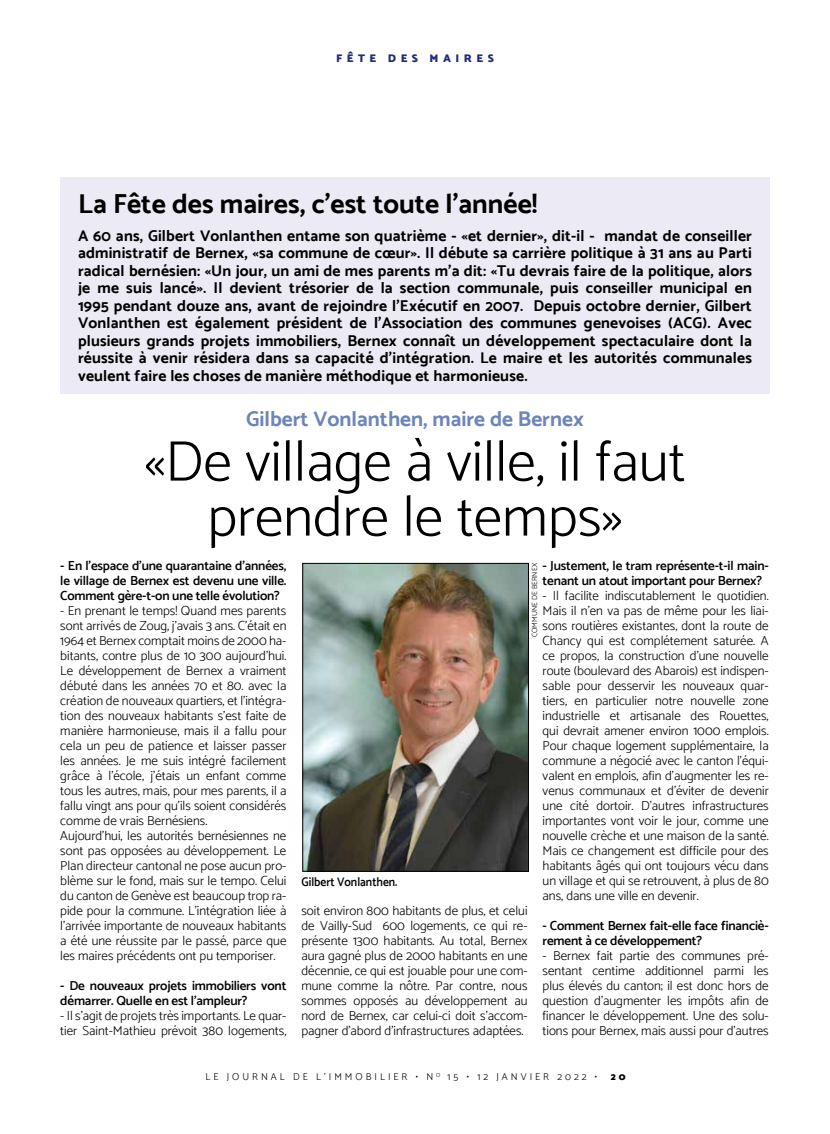
<style>
.page{position:relative;width:830px;height:1134px;background:#fff}
.page>*{position:absolute;margin:0;border:0;box-sizing:border-box;transform-origin:0 0}
.t1{font:300 57.5px/55px "Catamaran";color:#000;text-align:center}
.t2{font:700 27.5px "Catamaran";color:#000}
.t3{font:700 21.25px "Catamaran";color:#6c85ba}
.t4{font:700 15.62px/17.5px "Catamaran";letter-spacing:.01em;color:#000;text-align:justify}
.t5{font:300 13.12px/15px "Catamaran";color:#000;text-align:justify}
.t6{font:600 13.12px/15px "Catamaran";letter-spacing:-.01em;color:#000}
.t7{font:600 12.5px "Catamaran";color:#000;scale:.92 1}
.t8{font:900 11.25px "Catamaran";letter-spacing:.4em;color:#232c77}
.t9{font:300 10px "Catamaran";letter-spacing:.3em;color:#000}
.t10{font:900 10px "Catamaran";color:#000}
.t11{font:300 7.5px "Catamaran";letter-spacing:.01em;color:#000}
</style>
<div class="page">
<div style="left:60px;top:177px;width:709px;height:217px;background:#ebeaf5"></div>
<img style="left:304px;top:565px;width:222px;height:304px">
<div style="left:302px;top:563px;width:226px;height:308px;border:1px solid #000"></div>
<p class="t8" style="left:336px;top:51px;width:159px">FÊTE DES MAIRES</p>
<h2 class="t2" style="left:78px;top:187px;width:461px">La Fête des maires, c’est toute l’année!</h2>
<p class="t4" style="left:78px;top:227px;width:675px">A 60 ans, Gilbert Vonlanthen entame son quatrième - «et dernier», dit-il - mandat de conseiller administratif de Bernex, «sa commune de cœur». Il débute sa carrière politique à 31 ans au Parti radical bernésien: «Un jour, un ami de mes parents m’a dit: «Tu devrais faire de la politique, alors je me suis lancé». Il devient trésorier de la section communale, puis conseiller municipal en 1995 pendant douze ans, avant de rejoindre l’Exécutif en 2007. Depuis octobre dernier, Gilbert Vonlanthen est également président de l’Association des communes genevoises (ACG). Avec plusieurs grands projets immobiliers, Bernex connaît un développement spectaculaire dont la réussite à venir résidera dans sa capacité d’intégration. Le maire et les autorités communales veulent faire les choses de manière méthodique et harmonieuse.</p>
<h3 class="t3" style="left:246px;top:406px;width:339px">Gilbert Vonlanthen, maire de Bernex</h3>
<h1 class="t1" style="left:144px;top:433px;width:542px">«De village à ville, il faut prendre le temps»</h1>
<p class="t11" style="left:530px;top:637px;width:76px;rotate:-90deg">COMMUNE DE BERNEX</p>
<p class="t6" style="left:60px;top:558px;width:227px;text-align:justify">- En l’espace d’une quarantaine d’années, le village de Bernex est devenu une ville.<br>Comment gère-t-on une telle évolution?</p>
<p class="t5" style="left:60px;top:603px;width:227px;text-align:left">- En prenant le temps! Quand mes parents sont arrivés de Zoug, j’avais 3 ans. C’était en 1964 et Bernex comptait moins de 2000 ha&shy;bitants, contre plus de 10 300 aujourd’hui.<br>Le développement de Bernex a vraiment débuté dans les années 70 et 80. avec la création de nouveaux quartiers, et l’intégra&shy;tion des nouveaux habitants s’est faite de manière harmonieuse, mais il a fallu pour cela un peu de patience et laisser passer les années. Je me suis intégré facilement grâce à l’école, j’étais un enfant comme tous les autres, mais, pour mes parents, il a fallu vingt ans pour qu’ils soient considérés comme de vrais Bernésiens.<br>Aujourd’hui, les autorités bernésiennes ne sont pas opposées au développement. Le Plan directeur cantonal ne pose aucun pro&shy;blème sur le fond, mais sur le tempo. Celui du canton de Genève est beaucoup trop ra&shy;pide pour la commune. L’intégration liée à l’arrivée importante de nouveaux habitants a été une réussite par le passé, parce que les maires précédents ont pu temporiser.</p>
<p class="t6" style="left:60px;top:978px;width:227px">- De nouveaux projets immobiliers vont démarrer. Quelle en est l’ampleur?</p>
<p class="t5" style="left:60px;top:1008px;width:227px">- Il s’agit de projets très importants. Le quar&shy;tier Saint-Mathieu prévoit 380 logements,</p>
<p class="t6" style="left:542px;top:558px;width:227px">- Justement, le tram représente-t-il main&shy;tenant un atout important pour Bernex?</p>
<p class="t5" style="left:542px;top:588px;width:227px">- Il facilite indiscutablement le quotidien.<br>Mais il n’en va pas de même pour les liai&shy;sons routières existantes, dont la route de Chancy qui est complétement saturée. A ce propos, la construction d’une nouvelle route (boulevard des Abarois) est indispen&shy;sable pour desservir les nouveaux quar&shy;tiers, en particulier notre nouvelle zone industrielle et artisanale des Rouettes, qui devrait amener environ 1000 emplois.<br>Pour chaque logement supplémentaire, la commune a négocié avec le canton l’équi&shy;valent en emplois, afin d’augmenter les re&shy;venus communaux et d’éviter de devenir une cité dortoir. D’autres infrastructures importantes vont voir le jour, comme une nouvelle crèche et une maison de la santé.<br>Mais ce changement est difficile pour des habitants âgés qui ont toujours vécu dans un village et qui se retrouvent, à plus de 80 ans, dans une ville en devenir.</p>
<p class="t6" style="left:542px;top:918px;width:227px">- Comment Bernex fait-elle face financiè&shy;rement à ce développement?</p>
<p class="t5" style="left:542px;top:948px;width:227px">- Bernex fait partie des communes pré&shy;sentant centime additionnel parmi les plus élevés du canton; il est donc hors de question d’augmenter les impôts afin de financer le développement. Une des solu&shy;tions pour Bernex, mais aussi pour d’autres</p>
<p class="t7" style="left:301px;top:874px;width:106px">Gilbert Vonlanthen.</p>
<p class="t5" style="left:301px;top:903px;width:227px">soit environ 800 habitants de plus, et celui de Vailly-Sud 600 logements, ce qui re&shy;présente 1300 habitants. Au total, Bernex aura gagné plus de 2000 habitants en une décennie, ce qui est jouable pour une com&shy;mune comme la nôtre. Par contre, nous sommes opposés au développement au nord de Bernex, car celui-ci doit s’accom&shy;pagner d’abord d’infrastructures adaptées.</p>
<p class="t9" style="left:205px;top:1071px;width:393px">LE JOURNAL DE L’IMMOBILIER • N <sup>O</sup> 15 • 12 JANVIER 2022 •</p>
<p class="t10" style="left:610px;top:1071px;width:16px">2 0</p>
</div>
